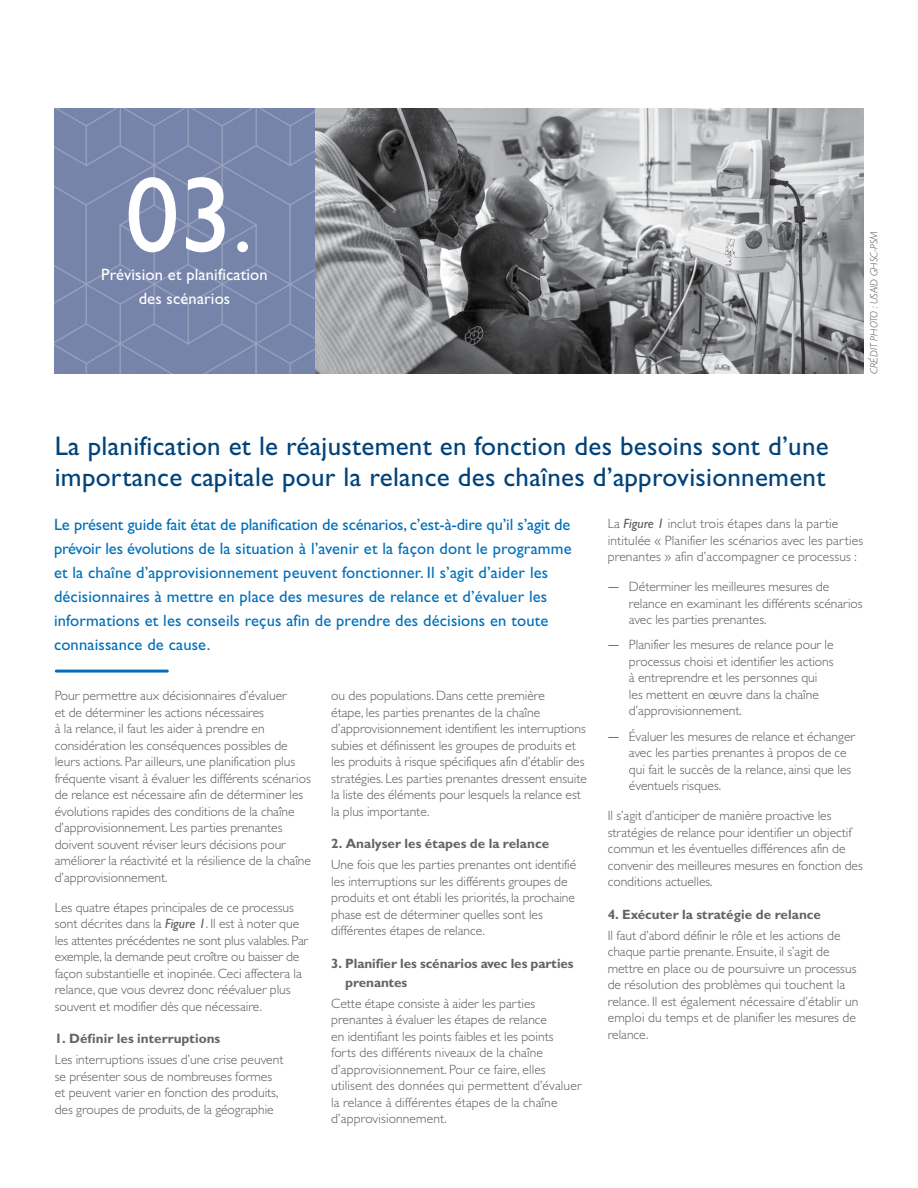
<style>
.page{position:relative;width:918px;height:1188px;background:#fff}
.page>*{position:absolute;margin:0;border:0;box-sizing:border-box;transform-origin:0 0}
.t1{font:107.4px "Gill Sans Std";color:#fff}
.t2{font:27px/31.5px "Gill Sans Std";letter-spacing:.01em;color:#00437b}
.t3{font:16.5px/24px "Gill Sans Std";letter-spacing:.01em;color:#006fb9}
.t4{font:16.5px/24px "Gill Sans Std";letter-spacing:.01em;color:#fff;text-align:center}
.t5{font:300 13.5px/16.5px "Gill Sans Std";color:#58595b}
.t6{font:700 13.5px/19.2px "Gill Sans";color:#636466}
.t7{font:italic 300 10.5px "Gill Sans Std";color:#58595b}
.s1{font-size:89.55px}
.s2{font-weight:400;font-style:italic}
.s3{font-family:"Georgia";font-weight:400}
</style>
<div class="page">
<img style="left:351px;top:108px;width:513px;height:266px">
<svg style="left:315px;top:108px;width:36px;height:266px;background:#a3a5a7"></svg>
<svg style="left:54px;top:108px;width:261px;height:266px;background:#7985ab"></svg>
<hr style="left:56px;top:670px;width:111px;height:3px;background:#006fb9">
<h1 class="t1" style="left:125px;top:154px;width:129px">03<span class="s1">.</span></h1>
<p class="t4" style="left:101px;top:262px;width:168px">Prévision et planification des scénarios</p>
<h2 class="t2" style="left:55px;top:430px;width:775px">La planification et le réajustement en fonction des besoins sont d’une importance capitale pour la relance des chaînes d’approvisionnement</h2>
<p class="t7" style="left:868px;top:374px;width:144px;rotate:-90deg">CRÉDIT PHOTO : USAID GHSC-PSM</p>
<p class="t3" style="left:54px;top:513px;width:519px">Le présent guide fait état de planification de scénarios, c’est-à-dire qu’il s’agit de prévoir les évolutions de la situation à l’avenir et la façon dont le programme et la chaîne d’approvisionnement peuvent fonctionner. Il s’agit d’aider les décisionnaires à mettre en place des mesures de relance et d’évaluer les informations et les conseils reçus afin de prendre des décisions en toute connaissance de cause.</p>
<p class="t5" style="left:55px;top:688px;width:258px">Pour permettre aux décisionnaires d’évaluer<br>et de déterminer les actions nécessaires<br>à la relance, il faut les aider à prendre en considération les conséquences possibles de leurs actions. Par ailleurs, une planification plus fréquente visant à évaluer les différents scénarios de relance est nécessaire afin de déterminer les évolutions rapides des conditions de la chaîne d’approvisionnement. Les parties prenantes doivent souvent réviser leurs décisions pour améliorer la réactivité et la résilience de la chaîne d’approvisionnement.</p>
<p class="t5" style="left:55px;top:899px;width:255px">Les quatre étapes principales de ce processus sont décrites dans la <span class="s2">Figure 1</span>. Il est à noter que les attentes précédentes ne sont plus valables. Par exemple, la demande peut croître ou baisser de façon substantielle et inopinée. Ceci affectera la relance, que vous devrez donc réévaluer plus souvent et modifier dès que nécessaire.</p>
<p class="t6" style="left:55px;top:1029px;width:167px">1. Définir les interruptions</p>
<p class="t5" style="left:55px;top:1052px;width:230px">Les interruptions issues d’une crise peuvent se présenter sous de nombreuses formes et peuvent varier en fonction des produits, des groupes de produits, de la géographie</p>
<p class="t5" style="left:331px;top:688px;width:257px">ou des populations. Dans cette première<br>étape, les parties prenantes de la chaîne d’approvisionnement identifient les interruptions subies et définissent les groupes de produits et les produits à risque spécifiques afin d’établir des stratégies. Les parties prenantes dressent ensuite la liste des éléments pour lesquels la relance est la plus importante.</p>
<p class="t6" style="left:331px;top:834px;width:220px">2. Analyser les étapes de la relance</p>
<p class="t5" style="left:331px;top:857px;width:246px">Une fois que les parties prenantes ont identifié les interruptions sur les différents groupes de produits et ont établi les priorités, la prochaine phase est de déterminer quelles sont les différentes étapes de relance.</p>
<p class="t6" style="left:345px;top:953px;width:230px;text-indent:-14px">3. Planifier les scénarios avec les parties prenantes</p>
<p class="t5" style="left:331px;top:995px;width:252px">Cette étape consiste à aider les parties prenantes à évaluer les étapes de relance<br>en identifiant les points faibles et les points forts des différents niveaux de la chaîne d’approvisionnement. Pour ce faire, elles utilisent des données qui permettent d’évaluer la relance à différentes étapes de la chaîne d’approvisionnement.</p>
<p class="t5" style="left:608px;top:515px;width:257px">La <span class="s2">Figure 1</span> inclut trois étapes dans la partie intitulée « Planifier les scénarios avec les parties prenantes » afin d’accompagner ce processus :</p>
<p class="t5" style="left:629px;top:578px;width:235px;text-indent:-21px"><span class="s3">—</span> Déterminer les meilleures mesures de relance en examinant les différents scénarios avec les parties prenantes.</p>
<p class="t5" style="left:629px;top:637px;width:206px;text-indent:-21px"><span class="s3">—</span> Planifier les mesures de relance pour le processus choisi et identifier les actions à entreprendre et les personnes qui les mettent en œuvre dans la chaîne d’approvisionnement.</p>
<p class="t5" style="left:629px;top:728px;width:227px;text-indent:-21px"><span class="s3">—</span> Évaluer les mesures de relance et échanger avec les parties prenantes à propos de ce qui fait le succès de la relance, ainsi que les éventuels risques.</p>
<p class="t5" style="left:608px;top:808px;width:257px">Il s’agit d’anticiper de manière proactive les stratégies de relance pour identifier un objectif commun et les éventuelles différences afin de convenir des meilleures mesures en fonction des conditions actuelles.</p>
<p class="t6" style="left:608px;top:905px;width:215px">4. Exécuter la stratégie de relance</p>
<p class="t5" style="left:608px;top:927px;width:252px">Il faut d’abord définir le rôle et les actions de chaque partie prenante. Ensuite, il s’agit de mettre en place ou de poursuivre un processus de résolution des problèmes qui touchent la relance. Il est également nécessaire d’établir un emploi du temps et de planifier les mesures de relance.</p>
</div>
